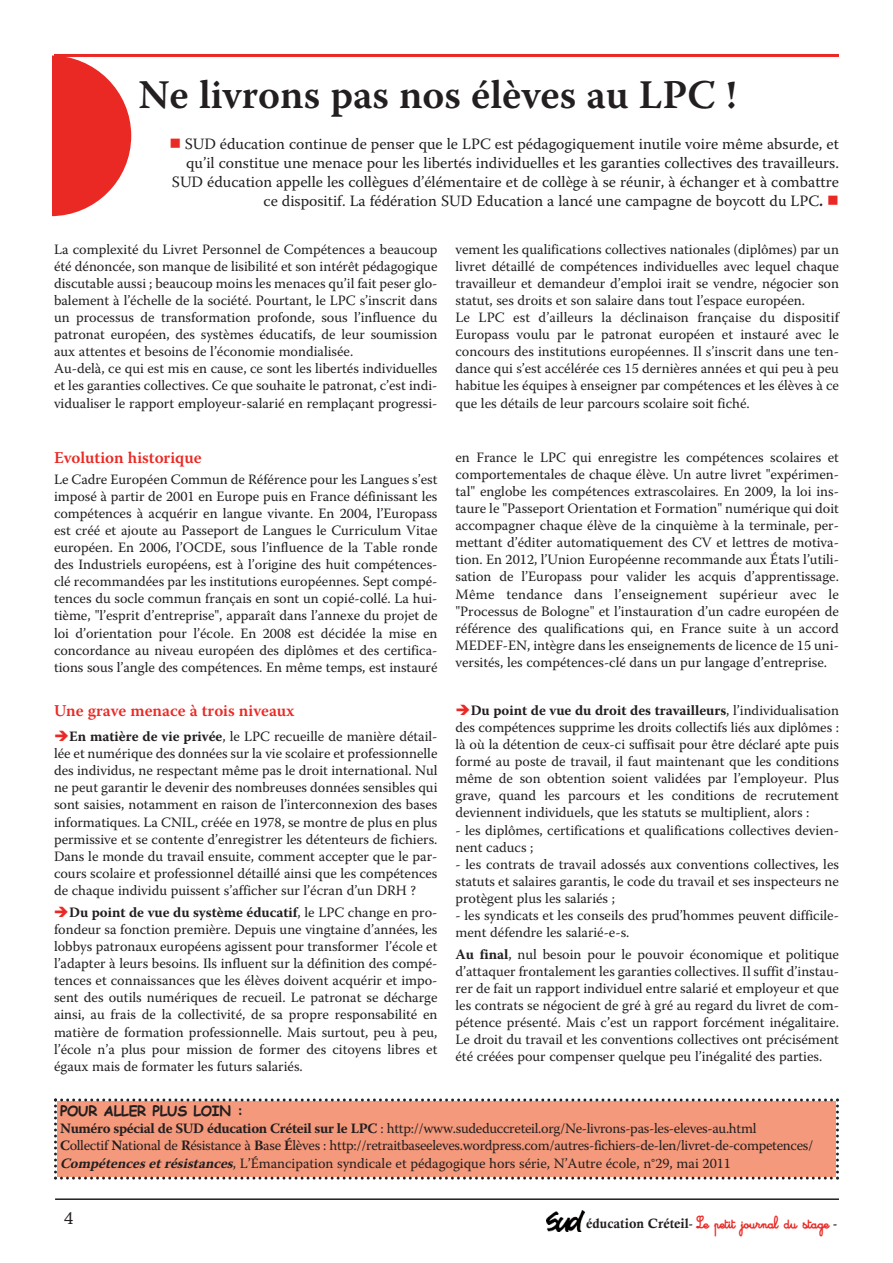
<style>
.page{position:relative;width:893px;height:1263px;background:#fff}
.page>*{position:absolute;margin:0;border:0;box-sizing:border-box;transform-origin:0 0}
.t1{font:600 40.5px "Warnock Pro";color:#231f20}
.t2{font:17.1px "Calisto";color:#231f20;scale:1.05 1}
.t3{font:600 16.5px "Warnock Pro";color:#ea2924}
.t4{font:15.75px/19px "Warnock Pro";color:#231f20;text-align:right}
.t5{font:14.25px/17.1px "Warnock Pro";color:#231f20;text-align:justify}
.t6{font:14.25px/17.1px "Warnock Pro";letter-spacing:-.02em;color:#231f20}
.t7{font:700 14.25px "Comic Sans MS";letter-spacing:-.025em;color:#231f20}
.t8{font:13.5px "Cursivestandardbold";color:#ea2924}
.s1{color:#ea2924}
.s2{font-weight:700}
.s3{font-weight:700;font-style:italic}
.s4{font-family:"Calis MT Bol";color:#231f20}
.s5{font-family:"Calisto";color:#231f20}
</style>
<div class="page">
<img style="left:547px;top:1211px;width:38px;height:20px">
<hr style="left:55px;top:1198px;width:784px;height:2px;background:#231f20">
<hr style="left:54px;top:54px;width:785px;height:3px;background:#ea2924">
<svg style="left:52px;top:55px;width:79px;height:161px"></svg>
<svg style="left:54px;top:1098px;width:785px;height:81px;background:#ef9a7e"></svg>
<h1 class="t1" style="left:138px;top:79px;width:600px">Ne livrons pas nos élèves au LPC !</h1>
<p class="t4" style="left:169px;top:136px;width:671px"><span class="s1">■</span> SUD éducation continue de penser que le LPC est pédagogiquement inutile voire même absurde, et qu’il constitue une menace pour les libertés individuelles et les garanties collectives des travailleurs.<br>SUD éducation appelle les collègues d’élémentaire et de collège à se réunir, à échanger et à combattre ce dispositif. La fédération SUD Education a lancé une campagne de boycott du LPC<span class="s2">.</span> <span class="s1">■</span></p>
<p class="t5" style="left:54px;top:242px;width:385px;text-align:left">La complexité du Livret Personnel de Compétences a beaucoup été dénoncée, son manque de lisibilité et son intérêt pédagogique discutable aussi ; beaucoup moins les menaces qu’il fait peser glo&shy;balement à l’échelle de la société. Pourtant, le LPC s’inscrit dans un processus de transformation profonde, sous l’influence du patronat européen, des systèmes éducatifs, de leur soumission aux attentes et besoins de l’économie mondialisée.<br>Au-delà, ce qui est mis en cause, ce sont les libertés individuelles et les garanties collectives. Ce que souhaite le patronat, c’est indi&shy;vidualiser le rapport employeur-salarié en remplaçant progressi-</p>
<p class="t5" style="left:455px;top:242px;width:385px;text-align:left">vement les qualifications collectives nationales (diplômes) par un livret détaillé de compétences individuelles avec lequel chaque travailleur et demandeur d’emploi irait se vendre, négocier son statut, ses droits et son salaire dans tout l’espace européen.<br>Le LPC est d’ailleurs la déclinaison française du dispositif Europass voulu par le patronat européen et instauré avec le concours des institutions européennes. Il s’inscrit dans une ten&shy;dance qui s’est accélérée ces 15 dernières années et qui peu à peu habitue les équipes à enseigner par compétences et les élèves à ce que les détails de leur parcours scolaire soit fiché.</p>
<p class="t3" style="left:54px;top:452px;width:149px">Evolution historique</p>
<p class="t5" style="left:54px;top:472px;width:385px">Le Cadre Européen Commun de Référence pour les Langues s’est imposé à partir de 2001 en Europe puis en France définissant les compétences à acquérir en langue vivante. En 2004, l’Europass est créé et ajoute au Passeport de Langues le Curriculum Vitae européen. En 2006, l’OCDE, sous l’influence de la Table ronde des Industriels européens, est à l’origine des huit compétences&shy;clé recommandées par les institutions européennes. Sept compé&shy;tences du socle commun français en sont un copié-collé. La hui&shy;tième, "l’esprit d’entreprise", apparaît dans l’annexe du projet de loi d’orientation pour l’école. En 2008 est décidée la mise en concordance au niveau européen des diplômes et des certifica&shy;tions sous l’angle des compétences. En même temps, est instauré</p>
<p class="t3" style="left:54px;top:704px;width:242px">Une grave menace à trois niveaux</p>
<p class="t5" style="left:54px;top:729px;width:385px"><span class="s1">➔</span><span class="s2">En matière de vie privée</span>, le LPC recueille de manière détail&shy;lée et numérique des données sur la vie scolaire et professionnelle des individus, ne respectant même pas le droit international. Nul ne peut garantir le devenir des nombreuses données sensibles qui sont saisies, notamment en raison de l’interconnexion des bases informatiques. La CNIL, créée en 1978, se montre de plus en plus permissive et se contente d’enregistrer les détenteurs de fichiers.<br>Dans le monde du travail ensuite, comment accepter que le par&shy;cours scolaire et professionnel détaillé ainsi que les compétences de chaque individu puissent s’afficher sur l’écran d’un DRH ?</p>
<p class="t5" style="left:54px;top:905px;width:385px"><span class="s1">➔</span><span class="s2">Du point de vue du système éducatif</span>, le LPC change en pro&shy;fondeur sa fonction première. Depuis une vingtaine d’années, les lobbys patronaux européens agissent pour transformer l’école et l’adapter à leurs besoins. Ils influent sur la définition des compé&shy;tences et connaissances que les élèves doivent acquérir et impo&shy;sent des outils numériques de recueil. Le patronat se décharge ainsi, au frais de la collectivité, de sa propre responsabilité en matière de formation professionnelle. Mais surtout, peu à peu, l’école n’a plus pour mission de former des citoyens libres et égaux mais de formater les futurs salariés.</p>
<p class="t5" style="left:455px;top:450px;width:385px">en France le LPC qui enregistre les compétences scolaires et comportementales de chaque élève. Un autre livret "expérimen&shy;tal" englobe les compétences extrascolaires. En 2009, la loi ins&shy;taure le "Passeport Orientation et Formation" numérique qui doit accompagner chaque élève de la cinquième à la terminale, per&shy;mettant d’éditer automatiquement des CV et lettres de motiva&shy;tion. En 2012, l’Union Européenne recommande aux États l’utili&shy;sation de l’Europass pour valider les acquis d’apprentissage.<br>Même tendance dans l’enseignement supérieur avec le "Processus de Bologne" et l’instauration d’un cadre européen de référence des qualifications qui, en France suite à un accord MEDEF-EN, intègre dans les enseignements de licence de 15 uni&shy;versités, les compétences-clé dans un pur langage d’entreprise.</p>
<p class="t5" style="left:455px;top:703px;width:385px"><span class="s1">➔</span><span class="s2">Du point de vue du droit des travailleurs</span>, l’individualisation des compétences supprime les droits collectifs liés aux diplômes : là où la détention de ceux-ci suffisait pour être déclaré apte puis formé au poste de travail, il faut maintenant que les conditions même de son obtention soient validées par l’employeur. Plus grave, quand les parcours et les conditions de recrutement deviennent individuels, que les statuts se multiplient, alors :</p>
<p class="t5" style="left:455px;top:822px;width:385px">- les diplômes, certifications et qualifications collectives devien&shy;nent caducs ;</p>
<p class="t5" style="left:455px;top:857px;width:385px">- les contrats de travail adossés aux conventions collectives, les statuts et salaires garantis, le code du travail et ses inspecteurs ne protègent plus les salariés ;</p>
<p class="t5" style="left:455px;top:908px;width:385px">- les syndicats et les conseils des prud’hommes peuvent difficile&shy;ment défendre les salarié-e-s.</p>
<p class="t5" style="left:455px;top:946px;width:385px"><span class="s2">Au final</span>, nul besoin pour le pouvoir économique et politique d’attaquer frontalement les garanties collectives. Il suffit d’instau&shy;rer de fait un rapport individuel entre salarié et employeur et que les contrats se négocient de gré à gré au regard du livret de com&shy;pétence présenté. Mais c’est un rapport forcément inégalitaire.<br>Le droit du travail et les conventions collectives ont précisément été créées pour compenser quelque peu l’inégalité des parties.</p>
<p class="t7" style="left:60px;top:1100px;width:185px">POUR ALLER PLUS LOIN :</p>
<p class="t6" style="left:60px;top:1121px;width:755px"><span class="s2">Numéro spécial de SUD éducation Créteil sur le LPC</span> : http://www.sudeduccreteil.org/Ne-livrons-pas-les-eleves-au.html<br><span class="s2">C</span>ollectif <span class="s2">N</span>ational de <span class="s2">R</span>ésistance à <span class="s2">B</span>ase <span class="s2">É</span>lèves : http://retraitbaseeleves.wordpress.com/autres-fichiers-de-len/livret-de-competences/<br><span class="s3">Compétencesetrésistances</span>, L’Émancipation syndicale et pédagogique hors série, N’Autre école, n°29, mai 2011</p>
<p class="t2" style="left:64px;top:1208px;width:10px">4</p>
<p class="t8" style="left:586px;top:1215px;width:252px"><span class="s4">éducation Créteil</span><span class="s5">-</span> Le petit journal du stage <span class="s5">-</span></p>
</div>
